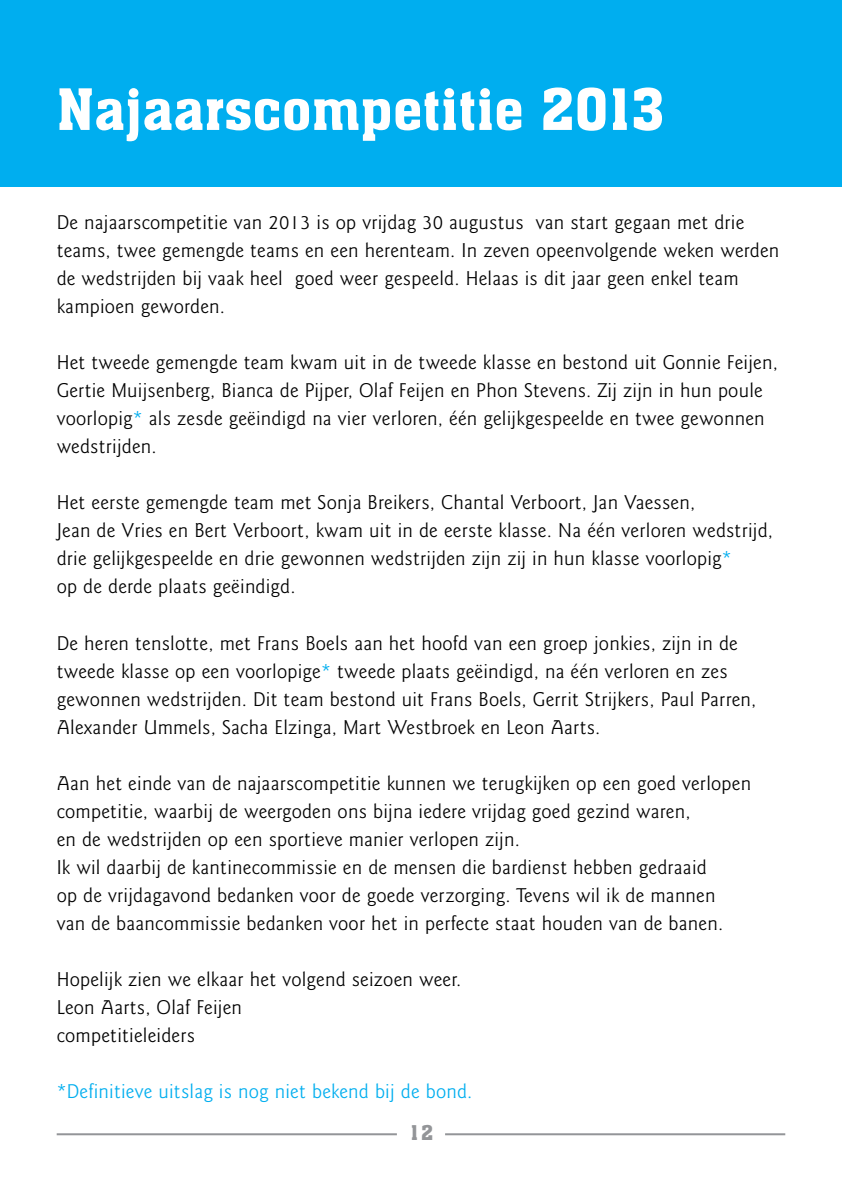
<style>
.page{position:relative;width:842px;height:1191px;background:#fff}
.page>*{position:absolute;margin:0;border:0;box-sizing:border-box;transform-origin:0 0}
.t1{font:56px "Aachen BT";color:#fff}
.t2{font:300 20px/28px "Goudy Sans IT Cby BT";letter-spacing:.01em;color:#000}
.t3{font:300 20px "Goudy Sans IT Cby BT";letter-spacing:.01em;color:#00aeef}
.t4{font:20px "Aachen BT";color:#939598}
.s1{color:#00aeef}
</style>
<div class="page">
<div style="left:0;top:0;width:842px;height:186px;background:#00aeef"></div>
<hr style="left:445px;top:1133px;width:340px;height:2px;background:#939598">
<hr style="left:57px;top:1133px;width:340px;height:2px;background:#939598">
<h1 class="t1" style="left:57px;top:74px;width:610px">Najaarscompetitie 2013</h1>
<p class="t2" style="left:57px;top:209px;width:724px">De najaarscompetitie van 2013 is op vrijdag 30 augustus van start gegaan met drie teams, twee gemengde teams en een herenteam. In zeven opeenvolgende weken werden de wedstrijden bij vaak heel goed weer gespeeld. Helaas is dit jaar geen enkel team kampioen geworden.</p>
<p class="t2" style="left:57px;top:349px;width:723px">Het tweede gemengde team kwam uit in de tweede klasse en bestond uit Gonnie Feijen, Gertie Muijsenberg, Bianca de Pijper, Olaf Feijen en Phon Stevens. Zij zijn in hun poule voorlopig<span class="s1">*</span> als zesde geëindigd na vier verloren, één gelijkgespeelde en twee gewonnen wedstrijden.</p>
<p class="t2" style="left:57px;top:489px;width:718px">Het eerste gemengde team met Sonja Breikers, Chantal Verboort, Jan Vaessen,<br>Jean de Vries en Bert Verboort, kwam uit in de eerste klasse. Na één verloren wedstrijd, drie gelijkgespeelde en drie gewonnen wedstrijden zijn zij in hun klasse voorlopig<span class="s1">*<br></span>op de derde plaats geëindigd.</p>
<p class="t2" style="left:57px;top:629px;width:701px">De heren tenslotte, met Frans Boels aan het hoofd van een groep jonkies, zijn in de tweede klasse op een voorlopige<span class="s1">*</span> tweede plaats geëindigd, na één verloren en zes gewonnen wedstrijden. Dit team bestond uit Frans Boels, Gerrit Strijkers, Paul Parren, Alexander Ummels, Sacha Elzinga, Mart Westbroek en Leon Aarts.</p>
<p class="t2" style="left:57px;top:769px;width:696px">Aan het einde van de najaarscompetitie kunnen we terugkijken op een goed verlopen competitie, waarbij de weergoden ons bijna iedere vrijdag goed gezind waren,<br>en de wedstrijden op een sportieve manier verlopen zijn.<br>Ik wil daarbij de kantinecommissie en de mensen die bardienst hebben gedraaid<br>op de vrijdagavond bedanken voor de goede verzorging. Tevens wil ik de mannen<br>van de baancommissie bedanken voor het in perfecte staat houden van de banen.</p>
<p class="t2" style="left:57px;top:965px;width:406px">Hopelijk zien we elkaar het volgend seizoen weer.<br>Leon Aarts, Olaf Feijen<br>competitieleiders</p>
<p class="t3" style="left:57px;top:1078px;width:417px">*Definitieve uitslag is nog niet bekend bij de bond.</p>
<p class="t4" style="left:409px;top:1119px;width:26px">12</p>
</div>
